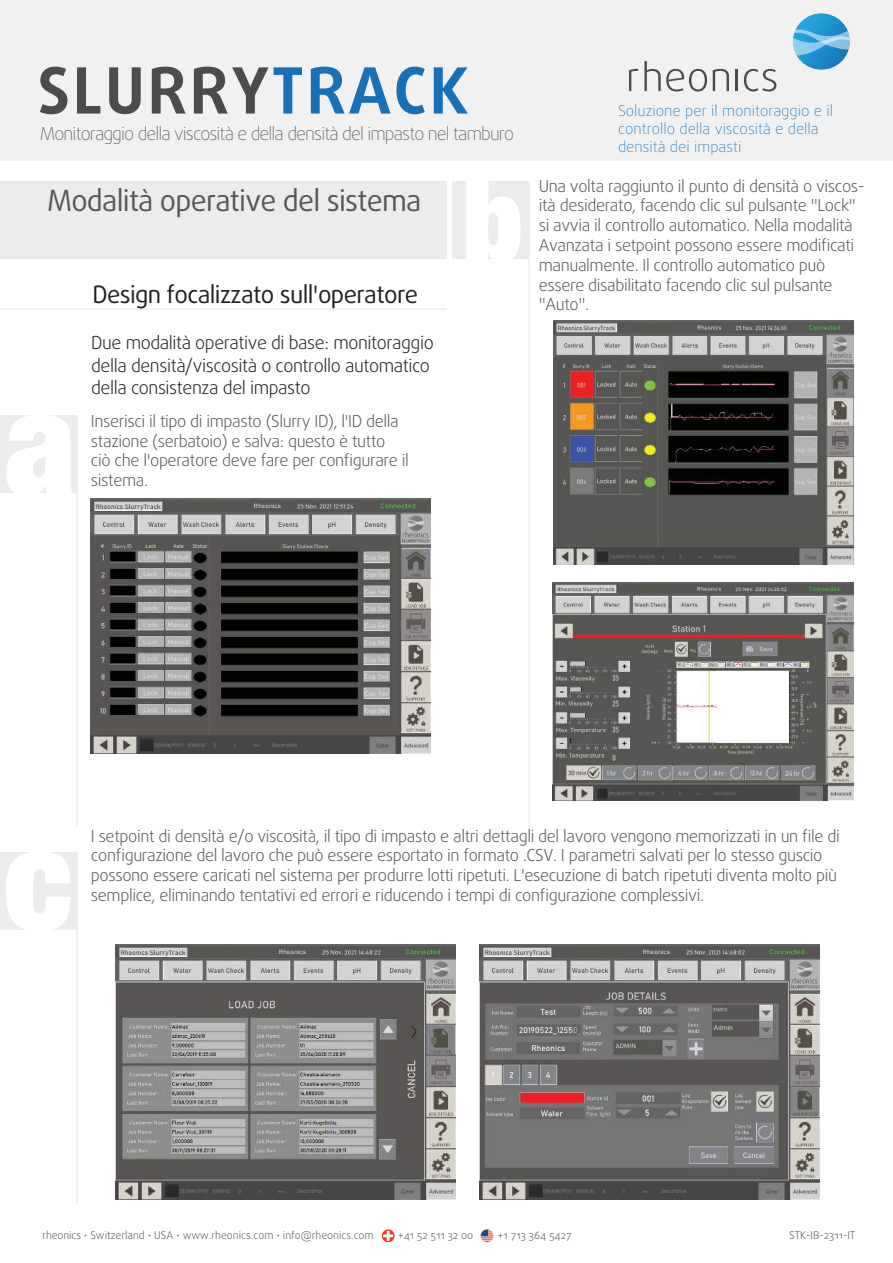
<style>
.page{position:relative;width:893px;height:1263px;background:#fff}
.page>*{position:absolute;margin:0;border:0;box-sizing:border-box;transform-origin:0 0}
.t1{font:700 63.75px "Daxline Pro";letter-spacing:.04em;color:#4c4c4e}
.t2{font:29.25px "Daxline Pro";letter-spacing:-.025em;color:#57585a}
.t3{font:24px "Daxline Pro";letter-spacing:-.025em;color:#221f1f}
.t4{font:300 18px/22.5px "Daxline Pro";letter-spacing:-.025em;color:#221f1f}
.t5{font:100 18px "Daxline Pro";letter-spacing:-.05em;color:#57585a}
.t6{font:300 16.5px/19.8px "Daxline Pro";letter-spacing:-.025em;color:#57585a}
.t7{font:100 14.85px/17.9px "Daxline Pro";color:#1775bb}
.t8{font:300 10.65px "Daxline Pro";color:#57585a}
.s1{color:#1870b8}
</style>
<div class="page">
<div style="left:0;top:181px;width:446px;height:77px;background:#ececed"></div>
<hr style="left:76px;top:416px;width:2px;height:410px;background:#ececed">
<hr style="left:76px;top:855px;width:2px;height:347px;background:#ececed">
<hr style="left:528px;top:181px;width:2px;height:649px;background:#ececed">
<svg style="left:480px;top:1229px;width:14px;height:14px"></svg>
<svg style="left:381px;top:1229px;width:14px;height:14px"></svg>
<div style="left:0;top:0;width:893px;height:161px;background:#f1f1f2"></div>
<div style="left:0;top:416px;width:77px;height:77px;background:#ececed"></div>
<div style="left:452px;top:181px;width:77px;height:77px;background:#ececed"></div>
<div style="left:0;top:853px;width:77px;height:77px;background:#ececed"></div>
<svg style="left:6px;top:852px;width:64px;height:78px"></svg>
<svg style="left:466px;top:181px;width:54px;height:78px"></svg>
<img style="left:795px;top:13px;width:53px;height:57px">
<svg style="left:793px;top:30px;width:57px;height:26px"></svg>
<svg style="left:629px;top:69px;width:9px;height:22px"></svg>
<svg style="left:713px;top:69px;width:16px;height:22px"></svg>
<hr style="left:736px;top:69px;width:2px;height:22px;background:#4c4c4e">
<svg style="left:744px;top:69px;width:32px;height:22px"></svg>
<svg style="left:644px;top:61px;width:63px;height:30px"></svg>
<hr style="left:0;top:308px;width:446px;height:2px;background:#ececed">
<img style="left:91px;top:498px;width:340px;height:255px">
<div style="left:184px;top:503px;width:35px;height:6px;background:#565651"></div>
<img style="left:552px;top:582px;width:302px;height:218px">
<div style="left:636px;top:585px;width:33px;height:6px;background:#565651"></div>
<img style="left:553px;top:321px;width:301px;height:243px">
<div style="left:634px;top:325px;width:36px;height:6px;background:#565651"></div>
<img style="left:480px;top:944px;width:339px;height:255px">
<div style="left:570px;top:947px;width:48px;height:9px;background:#565651"></div>
<img style="left:116px;top:944px;width:339px;height:255px">
<div style="left:201px;top:948px;width:48px;height:8px;background:#565651"></div>
<svg style="left:6px;top:415px;width:67px;height:78px"></svg>
<h1 class="t1" style="left:37px;top:63px;width:432px">SLURRY<span class="s1">TRACK</span></h1>
<p class="t5" style="left:40px;top:126px;width:476px">Monitoraggio della viscosità e della densità del impasto nel tamburo</p>
<h2 class="t2" style="left:47px;top:187px;width:376px">Modalità operative del sistema</h2>
<h3 class="t3" style="left:92px;top:284px;width:327px">Design focalizzato sull'operatore</h3>
<p class="t4" style="left:91px;top:333px;width:344px">Due modalità operative di base: monitoraggio della densità/viscosità o controllo automatico della consistenza del impasto</p>
<p class="t6" style="left:91px;top:412px;width:319px">Inserisci il tipo di impasto (Slurry ID), l'ID della stazione (serbatoio) e salva: questo è tutto ciò che l'operatore deve fare per configurare il sistema.</p>
<p class="t7" style="left:618px;top:103px;width:216px">Soluzione per il monitoraggio e il controllo della viscosità e della densità dei impasti</p>
<p class="t6" style="left:539px;top:177px;width:328px">Una volta raggiunto il punto di densità o viscos&shy;ità desiderato, facendo clic sul pulsante "Lock" si avvia il controllo automatico. Nella modalità Avanzata i setpoint possono essere modificati manualmente. Il controllo automatico può essere disabilitato facendo clic sul pulsante "Auto".</p>
<p class="t6" style="left:91px;top:827px;width:750px">I setpoint di densità e/o viscosità, il tipo di impasto e altri dettagli del lavoro vengono memorizzati in un file di configurazione del lavoro che può essere esportato in formato .CSV. I parametri salvati per lo stesso guscio possono essere caricati nel sistema per produrre lotti ripetuti. L'esecuzione di batch ripetuti diventa molto più semplice, eliminando tentativi ed errori e riducendo i tempi di configurazione complessivi.</p>
<p class="t8" style="left:42px;top:1230px;width:333px">rheonics • Switzerland • USA • www.rheonics.com • info@rheonics.com</p>
<p class="t8" style="left:398px;top:1230px;width:77px">+41 52 511 32 00</p>
<p class="t8" style="left:497px;top:1230px;width:76px">+1 713 364 5427</p>
<p class="t8" style="left:789px;top:1230px;width:68px">STK-IB-2311-IT</p>
</div>
